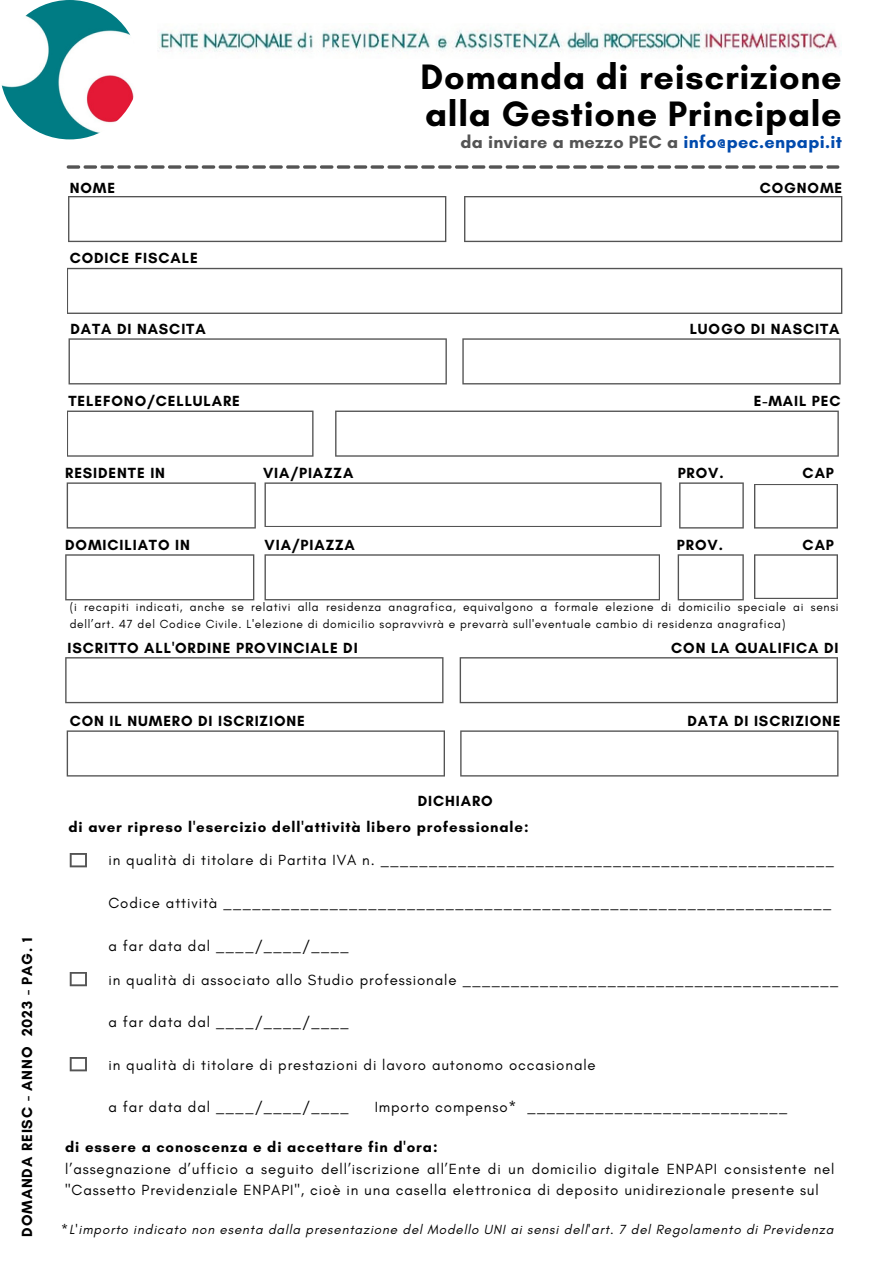
<style>
.page{position:relative;width:893px;height:1264px;background:#fff}
.page>*{position:absolute;margin:0;border:0;box-sizing:border-box;transform-origin:0 0}
.t1{font:700 36px "Glacial Indifference";letter-spacing:.02em;color:#000}
.t2{font:700 18px "Glacial Indifference";letter-spacing:.02em;color:#545454}
.t3{font:15px/21.3px "Glacial Indifference";letter-spacing:.06em;color:#000}
.t4{font:700 15px "Glacial Indifference";letter-spacing:.06em;color:#000}
.t5{font:italic 13.5px "Glacial Indifference";letter-spacing:.06em;color:#000}
.t6{font:12px/17px "Glacial Indifference";letter-spacing:.06em;color:#000}
.s1{color:#004aad}
</style>
<div class="page">
<img style="left:159px;top:27px;width:681px;height:27px">
<img style="left:0;top:0;width:139px;height:139px;border-radius:50%">
<svg style="left:70px;top:853px;width:17px;height:14px"></svg>
<svg style="left:70px;top:972px;width:17px;height:14px"></svg>
<svg style="left:67px;top:165px;width:772px;height:4px"></svg>
<svg style="left:68px;top:196px;width:378px;height:46px"></svg>
<svg style="left:464px;top:196px;width:378px;height:46px"></svg>
<svg style="left:67px;top:268px;width:775px;height:46px"></svg>
<svg style="left:68px;top:338px;width:379px;height:46px"></svg>
<svg style="left:462px;top:338px;width:378px;height:46px"></svg>
<svg style="left:67px;top:410px;width:246px;height:46px"></svg>
<svg style="left:335px;top:410px;width:503px;height:46px"></svg>
<svg style="left:67px;top:482px;width:189px;height:46px"></svg>
<svg style="left:264px;top:482px;width:397px;height:45px"></svg>
<svg style="left:679px;top:482px;width:64px;height:46px"></svg>
<svg style="left:754px;top:484px;width:83px;height:44px"></svg>
<svg style="left:65px;top:554px;width:189px;height:46px"></svg>
<svg style="left:264px;top:554px;width:396px;height:46px"></svg>
<svg style="left:677px;top:554px;width:66px;height:46px"></svg>
<svg style="left:754px;top:554px;width:83px;height:45px"></svg>
<svg style="left:65px;top:657px;width:378px;height:46px"></svg>
<svg style="left:459px;top:657px;width:378px;height:46px"></svg>
<svg style="left:67px;top:730px;width:378px;height:46px"></svg>
<svg style="left:460px;top:730px;width:378px;height:46px"></svg>
<svg style="left:70px;top:1057px;width:17px;height:14px"></svg>
<p class="t4" style="left:18px;top:1236px;width:301px;rotate:-90deg">DOMANDA REISC - ANNO 2023 - PAG. 1</p>
<p class="t1" style="left:420px;top:55px;width:423px">Domanda di reiscrizione</p>
<p class="t1" style="left:425px;top:92px;width:418px">alla Gestione Principale</p>
<p class="t2" style="left:460px;top:131px;width:383px">da inviare a mezzo PEC a <span class="s1">info@pec.enpapi.it</span></p>
<p class="t4" style="left:70px;top:179px;width:47px">NOME</p>
<p class="t4" style="left:759px;top:178px;width:84px">COGNOME</p>
<p class="t4" style="left:70px;top:249px;width:130px">CODICE FISCALE</p>
<p class="t4" style="left:70px;top:319px;width:137px">DATA DI NASCITA</p>
<p class="t4" style="left:689px;top:319px;width:151px">LUOGO DI NASCITA</p>
<p class="t4" style="left:68px;top:392px;width:173px">TELEFONO/CELLULARE</p>
<p class="t4" style="left:753px;top:392px;width:88px">E-MAIL PEC</p>
<p class="t4" style="left:65px;top:463px;width:101px">RESIDENTE IN</p>
<p class="t4" style="left:263px;top:463px;width:92px">VIA/PIAZZA</p>
<p class="t4" style="left:677px;top:463px;width:47px">PROV.</p>
<p class="t4" style="left:802px;top:463px;width:33px">CAP</p>
<p class="t4" style="left:65px;top:535px;width:126px">DOMICILIATO IN</p>
<p class="t4" style="left:264px;top:535px;width:92px">VIA/PIAZZA</p>
<p class="t4" style="left:677px;top:535px;width:47px">PROV.</p>
<p class="t4" style="left:802px;top:535px;width:33px">CAP</p>
<p class="t6" style="left:70px;top:598px;width:770px">(i recapiti indicati, anche se relativi alla residenza anagrafica, equivalgono a formale elezione di domicilio speciale ai sensi dell’art. 47 del Codice Civile. L'elezione di domicilio sopravvivrà e prevarrà sull'eventuale cambio di residenza anagrafica)</p>
<p class="t4" style="left:68px;top:638px;width:291px">ISCRITTO ALL'ORDINE PROVINCIALE DI</p>
<p class="t4" style="left:671px;top:638px;width:169px">CON LA QUALIFICA DI</p>
<p class="t4" style="left:70px;top:711px;width:236px">CON IL NUMERO DI ISCRIZIONE</p>
<p class="t4" style="left:687px;top:711px;width:155px">DATA DI ISCRIZIONE</p>
<p class="t4" style="left:417px;top:791px;width:76px">DICHIARO</p>
<p class="t4" style="left:68px;top:817px;width:461px">di aver ripreso l'esercizio dell'attività libero professionale:</p>
<p class="t3" style="left:108px;top:849px;width:727px">in qualità di titolare di Partita IVA n. _______________________________________________</p>
<p class="t3" style="left:108px;top:891px;width:724px">Codice attività _______________________________________________________________</p>
<p class="t3" style="left:108px;top:934px;width:242px">a far data dal ____/____/____</p>
<p class="t3" style="left:108px;top:968px;width:731px">in qualità di associato allo Studio professionale _______________________________________</p>
<p class="t3" style="left:108px;top:1011px;width:242px">a far data dal ____/____/____</p>
<p class="t3" style="left:108px;top:1053px;width:489px">in qualità di titolare di prestazioni di lavoro autonomo occasionale</p>
<p class="t3" style="left:108px;top:1096px;width:242px">a far data dal ____/____/____</p>
<p class="t3" style="left:374px;top:1096px;width:414px">Importo compenso* ___________________________</p>
<p class="t4" style="left:65px;top:1137px;width:374px">di essere a conoscenza e di accettare fin d'ora:</p>
<p class="t3" style="left:65px;top:1157px;width:770px">l’assegnazione d’ufficio a seguito dell’iscrizione all’Ente di un domicilio digitale ENPAPI consistente nel "Cassetto Previdenziale ENPAPI", cioè in una casella elettronica di deposito unidirezionale presente sul</p>
<p class="t5" style="left:61px;top:1220px;width:773px">*L'importo indicato non esenta dalla presentazione del Modello UNI ai sensi dell'art. 7 del Regolamento di Previdenza</p>
</div>
